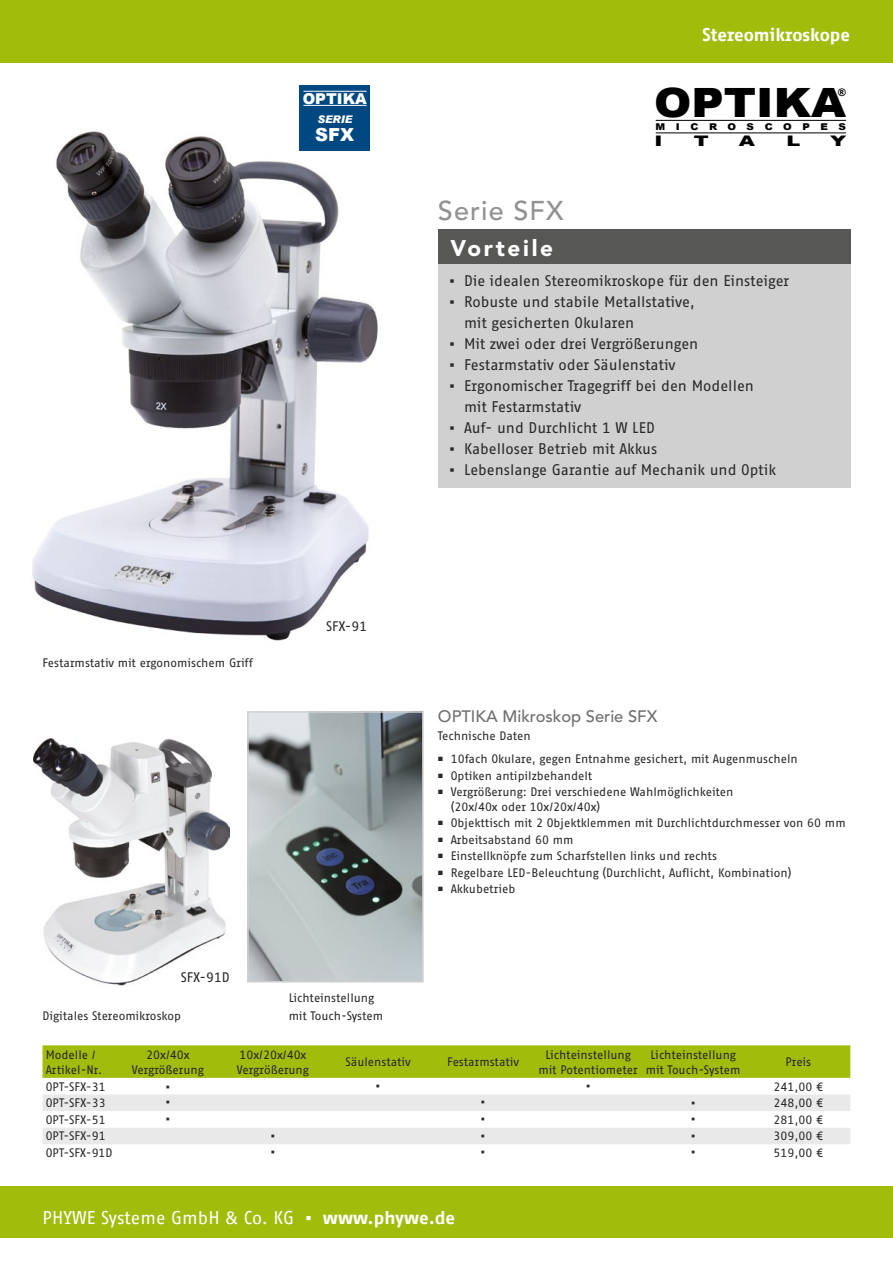
<style>
.page{position:relative;width:893px;height:1263px;background:#fff}
.page>*{position:absolute;margin:0;border:0;box-sizing:border-box;transform-origin:0 0}
.t1{font:900 40.35px "Arial";color:#000;scale:1.11 1}
.Lopende_tekst{font:500 27px "Avenir LT Std";letter-spacing:.04em;color:#929292}
.Lopende_tekst-2{font:900 22.5px "Avenir LT Std";letter-spacing:.12em;color:#fff}
.t2{font:18px "Fago Office Sans CE";color:#fff}
.t3{font:700 18px "Fago Office Sans CE";color:#fff}
.t4{font:900 18px "Arial";color:#fff}
.Artikelgruppe{font:500 16.5px "Avenir LT Std";color:#706f6f}
.Lopende_tekst-3{font:15px/21px "Fago Office Sans OT";color:#282827}
.t5{font:900 15px "Arial";color:#fff}
.t6{font:900 14.55px "Arial";color:#000;scale:1.43 1}
.t7{font:13.5px "Fago Office Sans OT";color:#282827}
.tab_head_left{font:12px/14.4px "Fago Office Sans OT";color:#282827}
.tab_copy{font:12px "Fago Office Sans OT";color:#282827}
.Artikelgruppe-2{font:12px "Fago Office Sans OT";color:#282827}
.tab_copy-2{font:12px "Arial";color:#282827}
.t8{font:italic 900 10.5px "Arial";color:#fff}
.t9{font:900 10.35px "Arial";color:#000}
.t10{font:900 9.3px "Arial";letter-spacing:1.015em;color:#000;scale:1.11 1}
.s1{font-family:"Arial"}
.s2{font-weight:700}
</style>
<div class="page">
<div style="left:0;top:0;width:893px;height:63px;background:#a2bc0c"></div>
<div style="left:0;top:1186px;width:893px;height:51px;background:#a2bc0c"></div>
<img style="left:34px;top:738px;width:196px;height:248px">
<img style="left:32px;top:116px;width:346px;height:525px">
<div style="left:438px;top:257px;width:412px;height:231px;background:#d0d0d0"></div>
<div style="left:438px;top:230px;width:412px;height:34px;background:#575756"></div>
<div style="left:43px;top:1045px;width:807px;height:33px;background:#a2bc0c"></div>
<svg style="left:43px;top:1094px;width:807px;height:50px"></svg>
<img style="left:250px;top:714px;width:171px;height:265px">
<div style="left:247px;top:711px;width:177px;height:271px;border:2px solid #d0d0d0"></div>
<hr style="left:656px;top:120px;width:190px;height:1px;background:#000">
<hr style="left:656px;top:133px;width:190px;height:1px;background:#000">
<div style="left:300px;top:85px;width:70px;height:65px;background:#004882"></div>
<hr style="left:303px;top:105px;width:64px;height:1px;background:#fff">
<hr style="left:303px;top:91px;width:64px;height:1px;background:#fff">
<p class="t5" style="left:303px;top:87px;width:66px">OPTIKA</p>
<p class="t8" style="left:317px;top:113px;width:36px">SERIE</p>
<p class="t4" style="left:315px;top:121px;width:41px">SFX</p>
<p class="t3" style="left:703px;top:24px;width:149px">Stereomikroskope</p>
<p class="t1" style="left:654px;top:73px;width:174px">OPTIKA</p>
<p class="t10" style="left:655px;top:120px;width:173px">MICROSCOPES</p>
<p class="t9" style="left:838px;top:85px;width:10px">®</p>
<p class="Lopende_tekst" style="left:438px;top:195px;width:127px">Serie SFX</p>
<p class="Lopende_tekst-2" style="left:450px;top:234px;width:104px">Vorteile</p>
<p class="t6" style="left:654px;top:130px;width:7px">I</p>
<p class="t6" style="left:694px;top:130px;width:12px">T</p>
<p class="t6" style="left:739px;top:130px;width:13px">A</p>
<p class="t6" style="left:786px;top:130px;width:11px">L</p>
<p class="t6" style="left:830px;top:130px;width:13px">Y</p>
<p class="Lopende_tekst-3" style="left:450px;top:271px;width:341px"><span class="s1">▪</span> Die idealen Stereomikroskope für den Einsteiger</p>
<p class="Lopende_tekst-3" style="left:464px;top:292px;width:232px;text-indent:-15px"><span class="s1">▪</span> Robuste und stabile Metallstative, mit gesicherten Okularen</p>
<p class="Lopende_tekst-3" style="left:450px;top:334px;width:250px"><span class="s1">▪</span> Mit zwei oder drei Vergrößerungen</p>
<p class="Lopende_tekst-3" style="left:450px;top:355px;width:227px"><span class="s1">▪</span> Festarmstativ oder Säulenstativ</p>
<p class="Lopende_tekst-3" style="left:464px;top:376px;width:291px;text-indent:-15px"><span class="s1">▪</span> Ergonomischer Tragegriff bei den Modellen mit Festarmstativ</p>
<p class="Lopende_tekst-3" style="left:450px;top:418px;width:207px"><span class="s1">▪</span> Auf- und Durchlicht 1 W LED</p>
<p class="Lopende_tekst-3" style="left:450px;top:439px;width:209px"><span class="s1">▪</span> Kabelloser Betrieb mit Akkus</p>
<p class="Lopende_tekst-3" style="left:450px;top:460px;width:328px"><span class="s1">▪</span> Lebenslange Garantie auf Mechanik und Optik</p>
<p class="tab_head_left" style="left:43px;top:656px;width:212px">Festarmstativ mit ergonomischem Griff</p>
<p class="t7" style="left:326px;top:618px;width:43px">SFX-91</p>
<p class="t7" style="left:181px;top:970px;width:51px">SFX-91D</p>
<p class="tab_head_left" style="left:43px;top:1008px;width:140px">Digitales Stereomikroskop</p>
<p class="tab_head_left" style="left:289px;top:988px;width:96px;line-height:18px">Lichteinstellung mit Touch-System</p>
<p class="Artikelgruppe" style="left:438px;top:706px;width:221px">OPTIKA Mikroskop Serie SFX</p>
<p class="Artikelgruppe-2" style="left:438px;top:729px;width:94px">Technische Daten</p>
<p class="tab_head_left" style="left:438px;top:752px;width:361px"><sup>■</sup> 10fach Okulare, gegen Entnahme gesichert, mit Augenmuscheln</p>
<p class="tab_head_left" style="left:438px;top:768px;width:156px"><sup>■</sup> Optiken antipilzbehandelt</p>
<p class="tab_head_left" style="left:451px;top:785px;width:284px;text-indent:-13px"><sup>■</sup> Vergrößerung: Drei verschiedene Wahlmöglichkeiten (20x/40x oder 10x/20x/40x)</p>
<p class="tab_head_left" style="left:438px;top:816px;width:409px"><sup>■</sup> Objekttisch mit 2 Objektklemmen mit Durchlichtdurchmesser von 60 mm</p>
<p class="tab_head_left" style="left:438px;top:832px;width:137px"><sup>■</sup> Arbeitsabstand 60 mm</p>
<p class="tab_head_left" style="left:438px;top:849px;width:281px"><sup>■</sup> Einstellknöpfe zum Scharfstellen links und rechts</p>
<p class="tab_head_left" style="left:438px;top:865px;width:355px"><sup>■</sup> Regelbare LED-Beleuchtung (Durchlicht, Auflicht, Kombination)</p>
<p class="tab_head_left" style="left:438px;top:882px;width:79px"><sup>■</sup> Akkubetrieb</p>
<p class="tab_head_left" style="left:46px;top:1048px;width:58px">Modelle /<br>Artikel-Nr.</p>
<p class="tab_head_left" style="left:146px;top:1048px;width:45px">20x/40x</p>
<p class="tab_head_left" style="left:132px;top:1062px;width:74px">Vergrößerung</p>
<p class="tab_head_left" style="left:240px;top:1048px;width:68px">10x/20x/40x</p>
<p class="tab_head_left" style="left:237px;top:1062px;width:74px">Vergrößerung</p>
<p class="tab_head_left" style="left:345px;top:1055px;width:67px">Säulenstativ</p>
<p class="tab_head_left" style="left:447px;top:1055px;width:73px">Festarmstativ</p>
<p class="tab_head_left" style="left:539px;top:1048px;width:101px;text-align:center">Lichteinstellung mit Potentiometer</p>
<p class="tab_head_left" style="left:646px;top:1048px;width:96px;text-align:center">Lichteinstellung mit Touch-System</p>
<p class="tab_head_left" style="left:785px;top:1055px;width:27px">Preis</p>
<p class="tab_copy" style="left:46px;top:1080px;width:62px">OPT-SFX-31</p>
<p class="tab_copy-2" style="left:166px;top:1078px;width:6px">▪</p>
<p class="tab_copy-2" style="left:376px;top:1077px;width:6px">▪</p>
<p class="tab_copy-2" style="left:586px;top:1077px;width:6px">▪</p>
<p class="tab_copy" style="left:774px;top:1080px;width:51px">241,00 €</p>
<p class="tab_copy" style="left:46px;top:1096px;width:62px">OPT-SFX-33</p>
<p class="tab_copy-2" style="left:166px;top:1094px;width:6px">▪</p>
<p class="tab_copy-2" style="left:481px;top:1094px;width:6px">▪</p>
<p class="tab_copy-2" style="left:691px;top:1095px;width:6px">▪</p>
<p class="tab_copy" style="left:774px;top:1096px;width:51px">248,00 €</p>
<p class="tab_copy" style="left:46px;top:1113px;width:62px">OPT-SFX-51</p>
<p class="tab_copy-2" style="left:166px;top:1110px;width:6px">▪</p>
<p class="tab_copy-2" style="left:481px;top:1110px;width:6px">▪</p>
<p class="tab_copy-2" style="left:691px;top:1110px;width:6px">▪</p>
<p class="tab_copy" style="left:774px;top:1113px;width:51px">281,00 €</p>
<p class="tab_copy" style="left:46px;top:1130px;width:62px">OPT-SFX-91</p>
<p class="tab_copy-2" style="left:271px;top:1127px;width:6px">▪</p>
<p class="tab_copy-2" style="left:481px;top:1127px;width:6px">▪</p>
<p class="tab_copy-2" style="left:691px;top:1127px;width:6px">▪</p>
<p class="tab_copy" style="left:774px;top:1130px;width:51px">309,00 €</p>
<p class="tab_copy" style="left:46px;top:1146px;width:68px">OPT-SFX-91D</p>
<p class="tab_copy-2" style="left:271px;top:1144px;width:6px">▪</p>
<p class="tab_copy-2" style="left:481px;top:1144px;width:6px">▪</p>
<p class="tab_copy-2" style="left:691px;top:1144px;width:6px">▪</p>
<p class="tab_copy" style="left:774px;top:1146px;width:51px">519,00 €</p>
<h3 class="t2" style="left:43px;top:1207px;width:414px">PHYWE Systeme GmbH &amp; Co. KG <span class="s1">▪</span> <span class="s2">www.phywe.de</span></h3>
</div>
